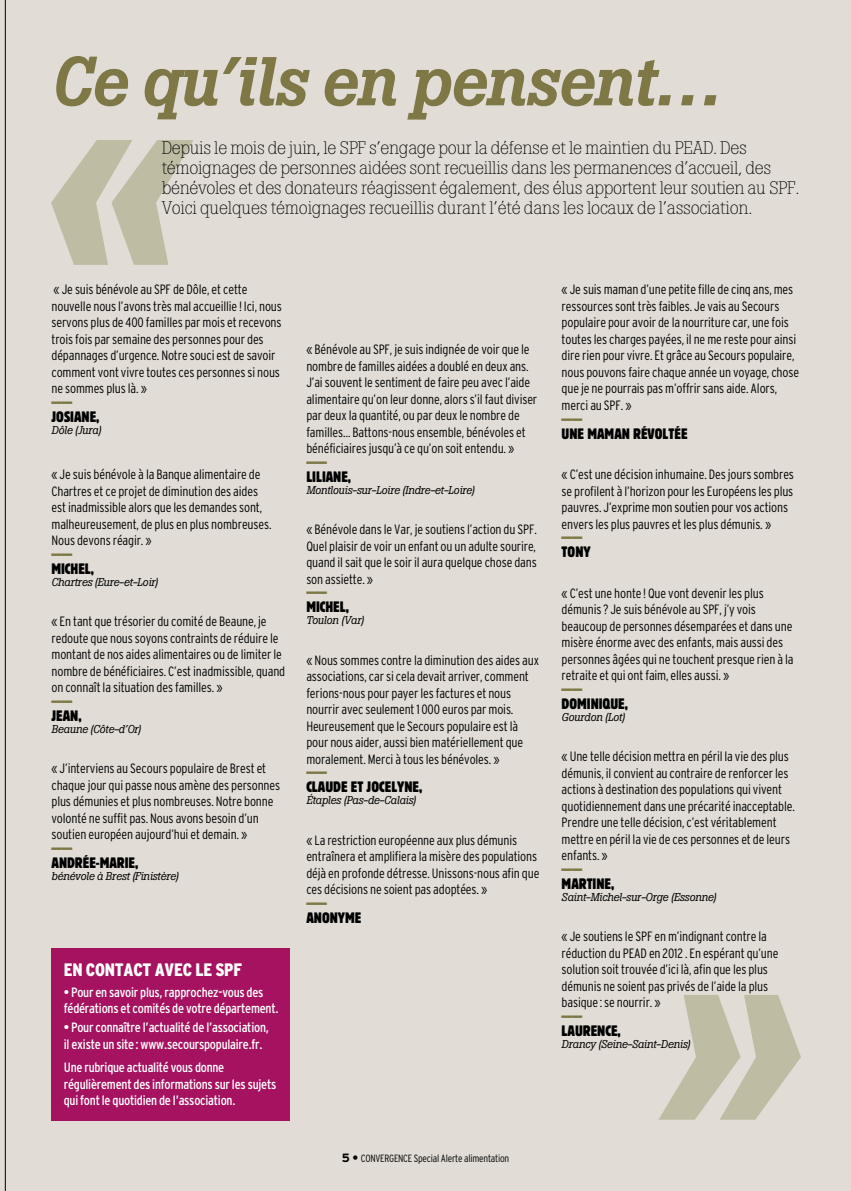
<style>
.page{position:relative;width:851px;height:1191px;background:#fff}
.page>*{position:absolute;margin:0;border:0;box-sizing:border-box;transform-origin:0 0}
.t1{font:italic 500 68.25px "Boton";letter-spacing:-.025em;color:#7e7847}
.t2{font:700 21px "Interstate";color:#7e7847}
.t3{font:300 18px/20.2px "Boton";letter-spacing:-.02em;color:#000}
.t4{font:900 condensed 18px "Interstate";letter-spacing:-.015em;color:#fff}
.t5{font:condensed 15px "Block BE";color:#000}
.t6{font:300 condensed 13.5px/16.5px "Interstate";letter-spacing:-.01em;color:#000}
.t7{font:condensed 13.5px/16.5px "Interstate";letter-spacing:-.02em;color:#fff}
.t8{font:italic 11.25px "Boton";letter-spacing:-.015em;color:#000}
.t9{font:300 condensed 10.5px "Interstate";letter-spacing:-.02em;color:#000}
.s1{font-weight:700;font-stretch:normal;font-size:12px}
</style>
<div class="page">
<div style="left:0;top:0;width:850px;height:1191px;background:#e1ddd6"></div>
<hr style="left:5px;top:0;width:1px;height:1191px;background:#000">
<div style="left:51px;top:948px;width:238px;height:172px;background:#a51260"></div>
<svg style="left:659px;top:995px;width:141px;height:124px"></svg>
<svg style="left:51px;top:140px;width:142px;height:125px"></svg>
<p class="t1" style="left:51px;top:42px;width:672px">Ce qu’ils en pensent…</p>
<p class="t3" style="left:162px;top:137px;width:639px">Depuis le mois de juin, le SPF s’engage pour la défense et le maintien du PEAD. Des témoignages de personnes aidées sont recueillis dans les permanences d’accueil, des bénévoles et des donateurs réagissent également, des élus apportent leur soutien au SPF.<br>Voici quelques témoignages recueillis durant l’été dans les locaux de l’association.</p>
<p class="t6" style="left:51px;top:281px;width:232px">« Je suis bénévole au SPF de Dôle, et cette nouvelle nous l’avons très mal accueillie ! Ici, nous servons plus de 400 familles par mois et recevons trois fois par semaine des personnes pour des dépannages d’urgence. Notre souci est de savoir comment vont vivre toutes ces personnes si nous ne sommes plus là. »</p>
<p class="t2" style="left:51px;top:381px;width:22px">__</p>
<p class="t5" style="left:51px;top:408px;width:49px">JOSIANE,</p>
<p class="t8" style="left:51px;top:423px;width:51px">Dôle (Jura)</p>
<p class="t6" style="left:51px;top:466px;width:221px">« Je suis bénévole à la Banque alimentaire de Chartres et ce projet de diminution des aides est inadmissible alors que les demandes sont, malheureusement, de plus en plus nombreuses.<br>Nous devons réagir. »</p>
<p class="t2" style="left:51px;top:532px;width:22px">__</p>
<p class="t5" style="left:51px;top:559px;width:44px">MICHEL,</p>
<p class="t8" style="left:51px;top:575px;width:108px">Chartres (Eure-et-Loir)</p>
<p class="t6" style="left:51px;top:613px;width:235px">« En tant que trésorier du comité de Beaune, je redoute que nous soyons contraints de réduire le montant de nos aides alimentaires ou de limiter le nombre de bénéficiaires. C’est inadmissible, quand on connaît la situation des familles. »</p>
<p class="t2" style="left:51px;top:679px;width:22px">__</p>
<p class="t5" style="left:51px;top:706px;width:32px">JEAN,</p>
<p class="t8" style="left:51px;top:722px;width:91px">Beaune (Côte-d’Or)</p>
<p class="t6" style="left:51px;top:760px;width:230px">« J’interviens au Secours populaire de Brest et chaque jour qui passe nous amène des personnes plus démunies et plus nombreuses. Notre bonne volonté ne suffit pas. Nous avons besoin d’un soutien européen aujourd’hui et demain. »</p>
<p class="t2" style="left:51px;top:826px;width:22px">__</p>
<p class="t5" style="left:51px;top:853px;width:88px">ANDRÉE-MARIE,</p>
<p class="t8" style="left:51px;top:869px;width:129px">bénévole à Brest (Finistère)</p>
<p class="t4" style="left:64px;top:959px;width:180px">EN CONTACT AVEC LE SPF</p>
<p class="t7" style="left:64px;top:983px;width:216px">• Pour en savoir plus, rapprochez-vous des fédérations et comités de votre département.</p>
<p class="t7" style="left:64px;top:1019px;width:206px">• Pour connaître l’actualité de l’association, il existe un site: www.secourspopulaire.fr.</p>
<p class="t7" style="left:64px;top:1059px;width:214px">Une rubrique actualité vous donne régulièrement des informations sur les sujets qui font le quotidien de l’association.</p>
<p class="t6" style="left:306px;top:341px;width:232px">« Bénévole au SPF, je suis indignée de voir que le nombre de familles aidées a doublé en deux ans.<br>J’ai souvent le sentiment de faire peu avec l’aide alimentaire qu’on leur donne, alors s’il faut diviser par deux la quantité, ou par deux le nombre de familles… Battons-nous ensemble, bénévoles et bénéficiaires jusqu’à ce qu’on soit entendu. »</p>
<p class="t2" style="left:306px;top:441px;width:22px">__</p>
<p class="t5" style="left:306px;top:467px;width:46px">LILIANE,</p>
<p class="t8" style="left:306px;top:483px;width:170px">Montlouis-sur-Loire (Indre-et-Loire)</p>
<p class="t6" style="left:306px;top:521px;width:232px;text-align:justify">« Bénévole dans le Var, je soutiens l’action du SPF.<br>Quel plaisir de voir un enfant ou un adulte sourire, quand il sait que le soir il aura quelque chose dans son assiette. »</p>
<p class="t2" style="left:306px;top:571px;width:22px">__</p>
<p class="t5" style="left:306px;top:598px;width:44px">MICHEL,</p>
<p class="t8" style="left:306px;top:613px;width:59px">Toulon (Var)</p>
<p class="t6" style="left:306px;top:651px;width:234px">« Nous sommes contre la diminution des aides aux associations, car si cela devait arriver, comment ferions-nous pour payer les factures et nous nourrir avec seulement 1000 euros par mois.<br>Heureusement que le Secours populaire est là pour nous aider, aussi bien matériellement que moralement. Merci à tous les bénévoles. »</p>
<p class="t2" style="left:306px;top:751px;width:22px">__</p>
<p class="t5" style="left:306px;top:778px;width:117px">CLAUDE ET JOCELYNE,</p>
<p class="t8" style="left:306px;top:793px;width:111px">Étaples (Pas-de-Calais)</p>
<p class="t6" style="left:306px;top:831px;width:234px">« La restriction européenne aux plus démunis entraînera et amplifiera la misère des populations déjà en profonde détresse. Unissons-nous afin que ces décisions ne soient pas adoptées. »</p>
<p class="t2" style="left:306px;top:882px;width:22px">__</p>
<p class="t5" style="left:306px;top:908px;width:57px">ANONYME</p>
<p class="t9" style="left:341px;top:1152px;width:58px"><span class="s1">5 •</span> Convergence</p>
<p class="t9" style="left:414px;top:1152px;width:97px">Special Alerte alimentation</p>
<p class="t6" style="left:561px;top:281px;width:239px">« Je suis maman d’une petite fille de cinq ans, mes ressources sont très faibles. Je vais au Secours populaire pour avoir de la nourriture car, une fois toutes les charges payées, il ne me reste pour ainsi dire rien pour vivre. Et grâce au Secours populaire, nous pouvons faire chaque année un voyage, chose que je ne pourrais pas m’offrir sans aide. Alors, merci au SPF. »</p>
<p class="t2" style="left:561px;top:397px;width:22px">__</p>
<p class="t5" style="left:561px;top:424px;width:127px">UNE MAMAN RÉVOLTÉE</p>
<p class="t6" style="left:561px;top:466px;width:234px">« C’est une décision inhumaine. Des jours sombres se profilent à l’horizon pour les Européens les plus pauvres. J’exprime mon soutien pour vos actions envers les plus pauvres et les plus démunis. »</p>
<p class="t2" style="left:561px;top:516px;width:22px">__</p>
<p class="t5" style="left:561px;top:543px;width:31px">TONY</p>
<p class="t6" style="left:561px;top:584px;width:233px">« C’est une honte ! Que vont devenir les plus démunis ? Je suis bénévole au SPF, j’y vois beaucoup de personnes désemparées et dans une misère énorme avec des enfants, mais aussi des personnes âgées qui ne touchent presque rien à la retraite et qui ont faim, elles aussi. »</p>
<p class="t2" style="left:561px;top:667px;width:22px">__</p>
<p class="t5" style="left:561px;top:694px;width:68px">DOMINIQUE,</p>
<p class="t8" style="left:561px;top:710px;width:65px">Gourdon (Lot)</p>
<p class="t6" style="left:561px;top:748px;width:235px">« Une telle décision mettra en péril la vie des plus démunis, il convient au contraire de renforcer les actions à destination des populations qui vivent quotidiennement dans une précarité inacceptable.<br>Prendre une telle décision, c’est véritablement mettre en péril la vie de ces personnes et de leurs enfants. »</p>
<p class="t2" style="left:561px;top:847px;width:22px">__</p>
<p class="t5" style="left:561px;top:874px;width:54px">MARTINE,</p>
<p class="t8" style="left:561px;top:890px;width:156px">Saint-Michel-sur-Orge (Essonne)</p>
<p class="t6" style="left:561px;top:928px;width:218px">« Je soutiens le SPF en m’indignant contre la réduction du PEAD en 2012 . En espérant qu’une solution soit trouvée d’ici là, afin que les plus démunis ne soient pas privés de l’aide la plus basique : se nourrir. »</p>
<p class="t2" style="left:561px;top:994px;width:22px">__</p>
<p class="t5" style="left:561px;top:1021px;width:61px">LAURENCE,</p>
<p class="t8" style="left:561px;top:1037px;width:130px">Drancy (Seine-Saint-Denis)</p>
</div>
